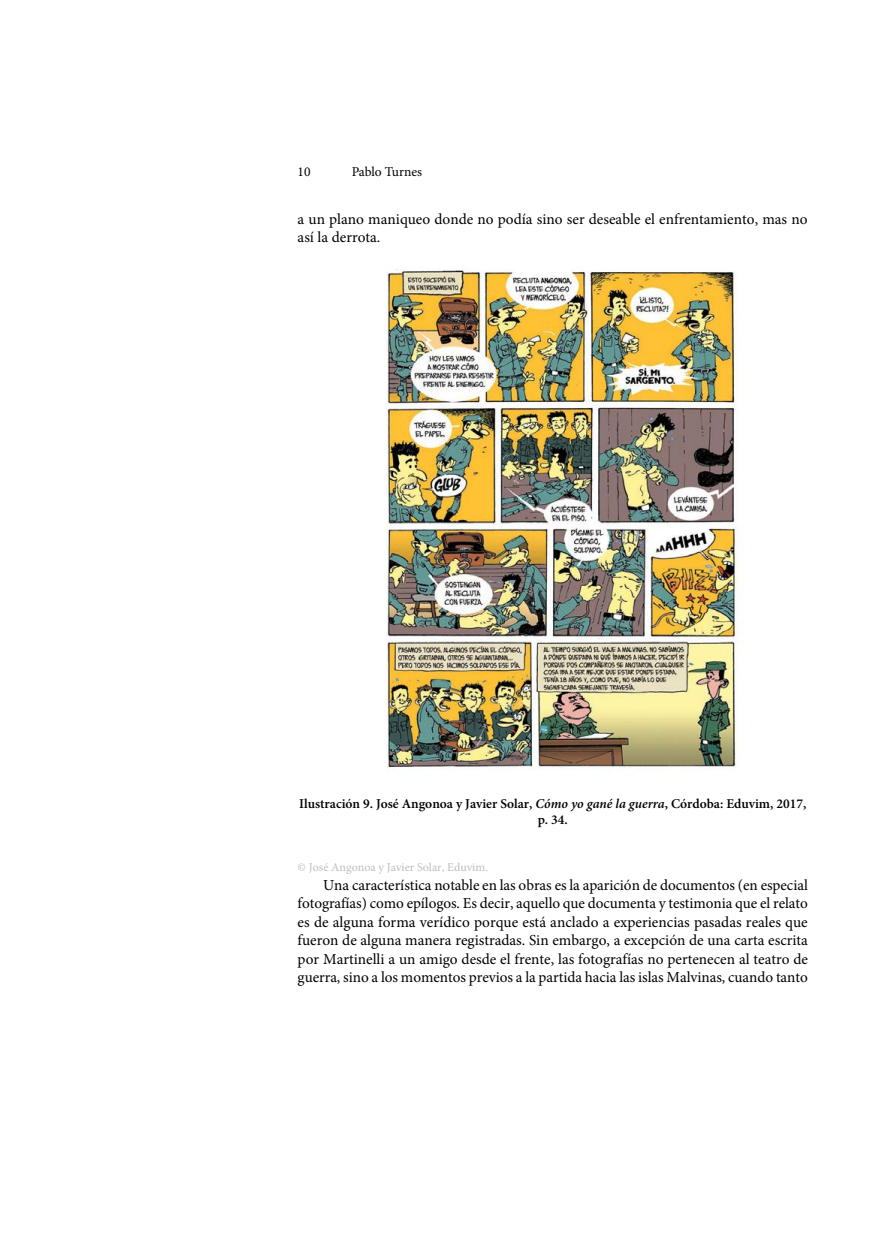
<style>
.page{position:relative;width:893px;height:1234px;background:#fff}
.page>*{position:absolute;margin:0;border:0;box-sizing:border-box;transform-origin:0 0}
.t1{font:15.3px/18.5px "Minion Pro";color:#000}
.t2{font:600 13.5px/16.5px "Minion Pro";color:#000;text-align:center}
.t3{font:13.5px "Minion Pro";letter-spacing:-.005em;color:#000}
.t4{font:12px "Minion Pro";color:#bcbec0}
.s1{font-style:italic}
</style>
<div class="page">
<img style="left:386px;top:269px;width:356px;height:499px">
<p class="t3" style="left:298px;top:162px;width:14px">10</p>
<p class="t3" style="left:352px;top:162px;width:72px">Pablo Turnes</p>
<p class="t1" style="left:298px;top:210px;width:511px">a un plano maniqueo donde no podía sino ser deseable el enfrentamiento, mas no así la derrota.</p>
<p class="t2" style="left:299px;top:795px;width:509px">Ilustración 9. José Angonoa y Javier Solar, <span class="s1">Cómo yo gané la guerra</span>, Córdoba: Eduvim, 2017, p. 34.</p>
<p class="t4" style="left:298px;top:859px;width:192px">© José Angonoa y Javier Solar, Eduvim.</p>
<p class="t1" style="left:298px;top:875px;width:512px;text-align:justify;text-indent:26px">Una característica notable en las obras es la aparición de documentos (en especial fotografías) como epílogos. Es decir, aquello que documenta y testimonia que el relato es de alguna forma verídico porque está anclado a experiencias pasadas reales que fueron de alguna manera registradas. Sin embargo, a excepción de una carta escrita por Martinelli a un amigo desde el frente, las fotografías no pertenecen al teatro de guerra, sino a los momentos previos a la partida hacia las islas Malvinas, cuando tanto</p>
</div>
